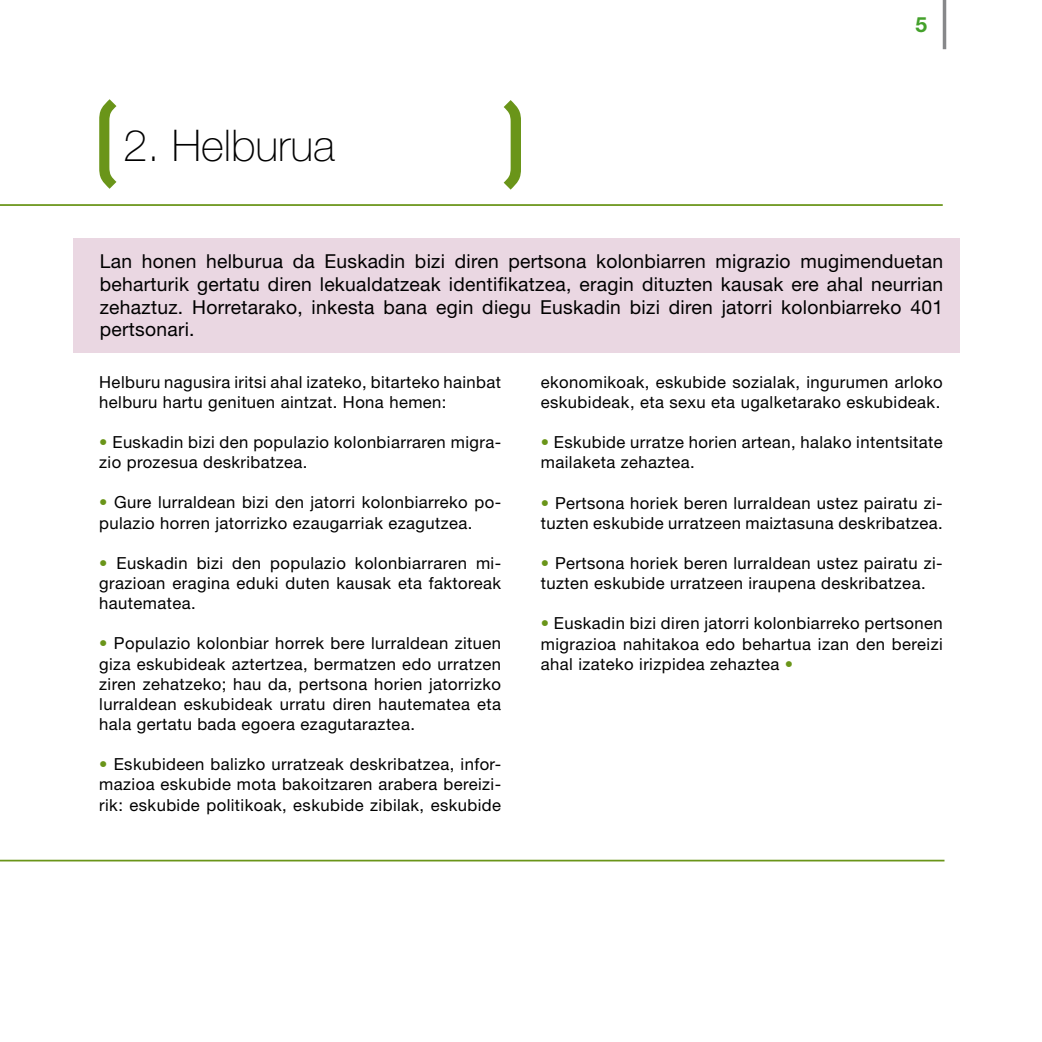
<style>
.page{position:relative;width:1042px;height:1042px;background:#fff}
.page>*{position:absolute;margin:0;border:0;box-sizing:border-box;transform-origin:0 0}
.t1{font:100 43.75px "Helvetica Neue";color:#000}
.t2{font:700 21px "Helvetica Neue";color:#44a12b}
.t3{font:19.25px/22.8px "Helvetica Neue";letter-spacing:.015em;color:#000;text-align:justify}
.t4{font:16.62px/20.1px "Helvetica Neue";letter-spacing:.025em;color:#000}
.s1{color:#6a9519}
</style>
<div class="page">
<div style="left:73px;top:238px;width:887px;height:115px;background:#ead7e2"></div>
<hr style="left:943px;top:0;width:3px;height:49px;background:#87888a">
<hr style="left:0;top:204px;width:943px;height:2px;background:#6a9519">
<svg style="left:99px;top:99px;width:17px;height:90px"></svg>
<svg style="left:504px;top:100px;width:17px;height:90px"></svg>
<hr style="left:0;top:860px;width:944px;height:1px;background:#6a9519">
<h1 class="t1" style="left:123px;top:120px;width:213px">2. Helburua</h1>
<p class="t2" style="left:915px;top:11px;width:13px">5</p>
<p class="t3" style="left:100px;top:250px;width:845px">Lan honen helburua da Euskadin bizi diren pertsona kolonbiarren migrazio mugimenduetan beharturik gertatu diren lekualdatzeak identifikatzea, eragin dituzten kausak ere ahal neurrian zehaztuz. Horretarako, inkesta bana egin diegu Euskadin bizi diren jatorri kolonbiarreko 401 pertsonari.</p>
<p class="t4" style="left:99px;top:371px;width:403px">Helburu nagusira iritsi ahal izateko, bitarteko hainbat helburu hartu genituen aintzat. Hona hemen:</p>
<p class="t4" style="left:99px;top:432px;width:403px"><span class="s1">•</span> Euskadin bizi den populazio kolonbiarraren migra&shy;zio prozesua deskribatzea.</p>
<p class="t4" style="left:99px;top:492px;width:403px"><span class="s1">•</span> Gure lurraldean bizi den jatorri kolonbiarreko po&shy;pulazio horren jatorrizko ezaugarriak ezagutzea.</p>
<p class="t4" style="left:99px;top:553px;width:403px;text-align:justify"><span class="s1">•</span> Euskadin bizi den populazio kolonbiarraren mi&shy;grazioan eragina eduki duten kausak eta faktoreak hautematea.</p>
<p class="t4" style="left:99px;top:633px;width:403px;text-align:justify"><span class="s1">•</span> Populazio kolonbiar horrek bere lurraldean zituen giza eskubideak aztertzea, bermatzen edo urratzen ziren zehatzeko; hau da, pertsona horien jatorrizko lurraldean eskubideak urratu diren hautematea eta hala gertatu bada egoera ezagutaraztea.</p>
<p class="t4" style="left:99px;top:754px;width:403px;text-align:justify"><span class="s1">•</span> Eskubideen balizko urratzeak deskribatzea, infor&shy;mazioa eskubide mota bakoitzaren arabera bereizi&shy;rik: eskubide politikoak, eskubide zibilak, eskubide</p>
<p class="t4" style="left:541px;top:371px;width:403px">ekonomikoak, eskubide sozialak, ingurumen arloko eskubideak, eta sexu eta ugalketarako eskubideak.</p>
<p class="t4" style="left:541px;top:432px;width:403px"><span class="s1">•</span> Eskubide urratze horien artean, halako intentsitate mailaketa zehaztea.</p>
<p class="t4" style="left:541px;top:492px;width:403px"><span class="s1">•</span> Pertsona horiek beren lurraldean ustez pairatu zi&shy;tuzten eskubide urratzeen maiztasuna deskribatzea.</p>
<p class="t4" style="left:541px;top:553px;width:403px"><span class="s1">•</span> Pertsona horiek beren lurraldean ustez pairatu zi&shy;tuzten eskubide urratzeen iraupena deskribatzea.</p>
<p class="t4" style="left:541px;top:613px;width:403px;text-align:justify"><span class="s1">•</span> Euskadin bizi diren jatorri kolonbiarreko pertsonen migrazioa nahitakoa edo behartua izan den bereizi ahal izateko irizpidea zehaztea <span class="s1">•</span></p>
</div>
